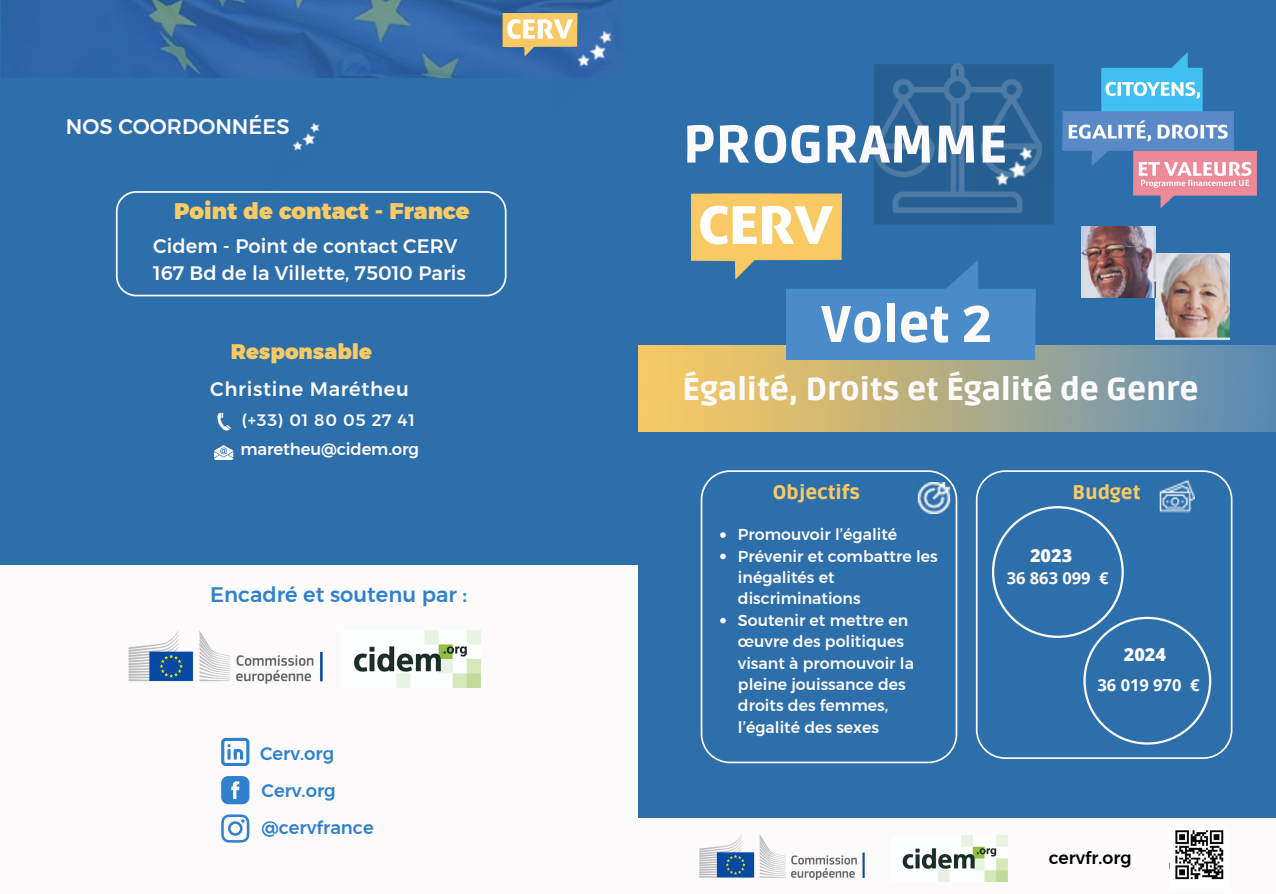
<style>
.page{position:relative;width:1276px;height:894px;background:#fff}
.page>*{position:absolute;margin:0;border:0;box-sizing:border-box;transform-origin:0 0}
.t1{font:900 52.5px "Ruda";color:#fdfafb}
.t2{font:900 51px "Ruda";color:#fdfafb}
.t3{font:900 31.5px "Ruda";color:#fdfafb}
.t4{font:22.5px "Kief Montaser Black";color:#facb64}
.t5{font:21px "Kief Montaser Medium";color:#3081cd}
.t6{font:21px "Kief Montaser Medium";color:#fdfafb}
.t7{font:21px "Kief Montaser Black";color:#facb64}
.t8{font:19.5px "Kief Montaser Medium";color:#fdfafb}
.t9{font:19.5px "Kief Montaser Medium";letter-spacing:.03em;color:#fdfafb}
.t10{font:900 19.5px "Ruda";color:#f9ca63}
.t11{font:18px "Kief Montaser Medium";color:#3081cd}
.t12{font:800 18px "Open Sans";color:#fdfafb}
.t13{font:17.4px "Kief Montaser Medium";color:#000}
.t14{font:16.5px "Kief Montaser Medium";letter-spacing:-.01em;color:#fdfafb}
.t15{font:700 16.5px "Open Sans";color:#fdfafb}
.t16{font:16.5px "Kief Montaser Medium";letter-spacing:.05em;color:#fdfafb}
.t17{font:15.75px/21.3px "Kief Montaser Medium";color:#fdfafb}
</style>
<div class="page">
<div style="left:0;top:0;width:1275px;height:893px;background:#2d6fab"></div>
<div style="left:622px;top:818px;width:653px;height:75px;background:#fdfafb"></div>
<img style="left:1053px;top:52px;width:204px;height:157px">
<img style="left:690px;top:193px;width:152px;height:87px">
<svg style="left:700px;top:470px;width:257px;height:292px"></svg>
<svg style="left:975px;top:470px;width:257px;height:288px"></svg>
<svg style="left:991px;top:506px;width:219px;height:238px"></svg>
<div style="left:0;top:565px;width:638px;height:328px;background:#fdfafb"></div>
<img style="left:699px;top:834px;width:165px;height:46px">
<svg style="left:116px;top:191px;width:390px;height:105px"></svg>
<img style="left:128px;top:631px;width:194px;height:53px">
<img style="left:354px;top:630px;width:126px;height:57px">
<img style="left:638px;top:346px;width:637px;height:85px">
<img style="left:1169px;top:830px;width:55px;height:50px">
<img style="left:902px;top:835px;width:105px;height:46px">
<svg style="left:221px;top:776px;width:28px;height:28px"></svg>
<svg style="left:221px;top:814px;width:28px;height:28px"></svg>
<svg style="left:221px;top:737px;width:28px;height:28px"></svg>
<svg style="left:214px;top:445px;width:19px;height:14px"></svg>
<svg style="left:217px;top:412px;width:14px;height:18px"></svg>
<img style="left:786px;top:241px;width:261px;height:118px">
<img style="left:872px;top:63px;width:181px;height:162px">
<img style="left:952px;top:133px;width:109px;height:120px">
<img style="left:262px;top:123px;width:79px;height:76px">
<img style="left:1px;top:0;width:612px;height:78px">
<img style="left:499px;top:12px;width:81px;height:46px">
<img style="left:537px;top:18px;width:81px;height:60px">
<img style="left:917px;top:482px;width:33px;height:31px">
<img style="left:1159px;top:478px;width:34px;height:35px">
<svg style="left:720px;top:532px;width:5px;height:5px"></svg>
<svg style="left:720px;top:553px;width:5px;height:6px"></svg>
<svg style="left:720px;top:617px;width:5px;height:6px"></svg>
<img style="left:1154px;top:254px;width:75px;height:85px">
<img style="left:1081px;top:226px;width:73px;height:71px">
<p class="t6" style="left:66px;top:114px;width:225px">NOS COORDONNÉES</p>
<p class="t4" style="left:174px;top:197px;width:297px">Point de contact - France</p>
<p class="t8" style="left:153px;top:234px;width:306px">Cidem - Point de contact CERV</p>
<p class="t8" style="left:153px;top:261px;width:314px">167 Bd de la Villette, 75010 Paris</p>
<p class="t7" style="left:231px;top:338px;width:143px">Responsable</p>
<p class="t9" style="left:210px;top:377px;width:200px">Christine Marétheu</p>
<p class="t16" style="left:242px;top:409px;width:174px">(+33) 01 80 05 27 41</p>
<p class="t14" style="left:240px;top:439px;width:180px">maretheu@cidem.org</p>
<p class="t5" style="left:210px;top:582px;width:258px">Encadré et soutenu par :</p>
<p class="t11" style="left:260px;top:742px;width:76px">Cerv.org</p>
<p class="t11" style="left:261px;top:779px;width:76px">Cerv.org</p>
<p class="t11" style="left:261px;top:815px;width:114px">@cervfrance</p>
<p class="t1" style="left:682px;top:114px;width:326px">PROGRAMME</p>
<p class="t2" style="left:820px;top:295px;width:173px">Volet 2</p>
<p class="t3" style="left:682px;top:371px;width:517px">Égalité, Droits et Égalité de Genre</p>
<p class="t10" style="left:772px;top:480px;width:88px">Objectifs</p>
<p class="t17" style="left:737px;top:523px;width:161px">Promouvoir l’égalité</p>
<p class="t17" style="left:737px;top:545px;width:201px">Prévenir et combattre les inégalités et discriminations</p>
<p class="t17" style="left:737px;top:609px;width:177px">Soutenir et mettre en œuvre des politiques visant à promouvoir la pleine jouissance des droits des femmes, l’égalité des sexes</p>
<p class="t10" style="left:1072px;top:480px;width:69px">Budget</p>
<p class="t12" style="left:1029px;top:542px;width:44px">2023</p>
<p class="t15" style="left:1006px;top:566px;width:103px">36 863 099 €</p>
<p class="t12" style="left:1123px;top:641px;width:44px">2024</p>
<p class="t15" style="left:1097px;top:673px;width:103px">36 019 970 €</p>
<p class="t13" style="left:1048px;top:846px;width:84px">cervfr.org</p>
</div>
